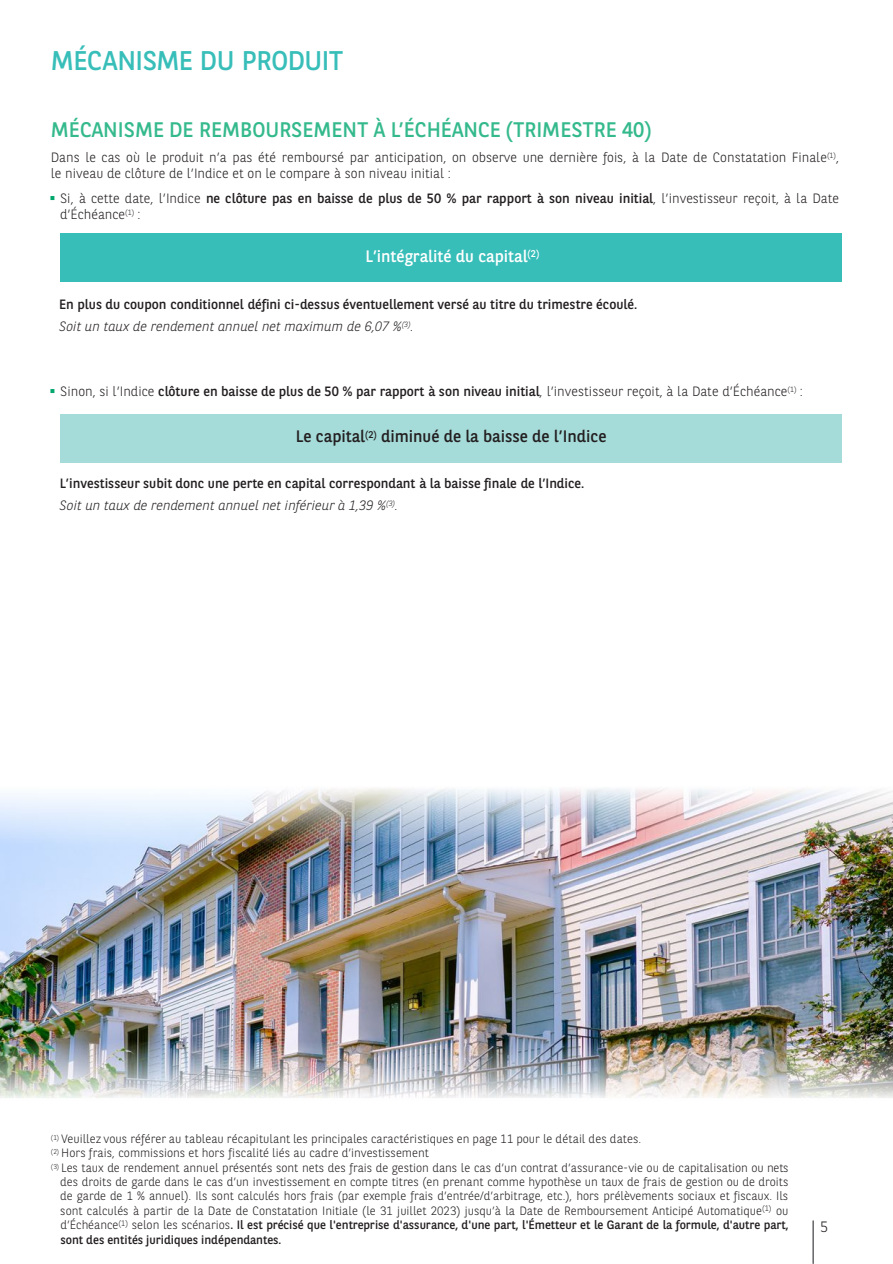
<style>
.page{position:relative;width:893px;height:1264px;background:#fff}
.page>*{position:absolute;margin:0;border:0;box-sizing:border-box;transform-origin:0 0}
.t1{font:27px "BNPP Sans";letter-spacing:-.02em;color:#38beb9}
.t2{font:21px "BNPP Sans";color:#34b98d}
.t3{font:16.5px "BNPP Sans";color:#231f20}
.t4{font:16.5px "BNPP Sans";color:#fff}
.t5{font:300 15px "BNPP Sans";color:#231f20}
.t6{font:300 13.5px/16.2px "BNPP Sans";color:#231f20}
.t7{font:13.5px "BNPP Sans";color:#231f20}
.t8{font:italic 300 13.5px "BNPP Sans";color:#231f20}
.t9{font:300 12px/14.4px "BNPP Sans";color:#231f20;text-align:justify}
.s1{color:#00a76d}
.s2{font-weight:400}
</style>
<div class="page">
<hr style="left:812px;top:1220px;width:1px;height:43px;background:#636466">
<div style="left:60px;top:414px;width:781px;height:48px;background:#a5dbd9"></div>
<div style="left:60px;top:233px;width:781px;height:48px;background:#38beb9"></div>
<img style="left:0;top:788px;width:892px;height:310px">
<p class="t1" style="left:51px;top:44px;width:294px">MÉCANISME DU PRODUIT</p>
<p class="t2" style="left:51px;top:117px;width:602px">MÉCANISME DE REMBOURSEMENT À L’ÉCHÉANCE (TRIMESTRE 40)</p>
<p class="t6" style="left:51px;top:149px;width:789px">Dans le cas où le produit n’a pas été remboursé par anticipation, on observe une dernière fois, à la Date de Constatation Finale<sup>(1)</sup>, le niveau de clôture de l’Indice et on le compare à son niveau initial :</p>
<p class="t6" style="left:60px;top:190px;width:780px;text-indent:-11px"><span class="s1">▪</span> Si, à cette date, l’Indice <span class="s2">ne clôture pas en baisse de plus de 50 % par rapport à son niveau initial</span>, l’investisseur reçoit, à la Date d’Échéance<sup>(1)</sup> :</p>
<p class="t4" style="left:365px;top:246px;width:175px">L’intégralité du capital<sup>(2)</sup></p>
<p class="t7" style="left:59px;top:296px;width:579px">En plus du coupon conditionnel défini ci-dessus éventuellement versé au titre du trimestre écoulé.</p>
<p class="t8" style="left:59px;top:318px;width:356px">Soit un taux de rendement annuel net maximum de 6,07 %<sup>(3)</sup>.</p>
<p class="t6" style="left:50px;top:383px;width:754px"><span class="s1">▪</span> Sinon, si l’Indice <span class="s2">clôture en baisse de plus de 50 % par rapport à son niveau initial</span>, l’investisseur reçoit, à la Date d’Échéance<sup>(1)</sup> :</p>
<p class="t3" style="left:296px;top:427px;width:312px">Le capital<sup>(2)</sup> diminué de la baisse de l’Indice</p>
<p class="t7" style="left:60px;top:475px;width:526px">L’investisseur subit donc une perte en capital correspondant à la baisse finale de l’Indice.</p>
<p class="t8" style="left:60px;top:497px;width:340px">Soit un taux de rendement annuel net inférieur à 1,39 %<sup>(3)</sup>.</p>
<p class="t9" style="left:51px;top:1131px;width:591px"><sup>(1)</sup> Veuillez vous référer au tableau récapitulant les principales caractéristiques en page 11 pour le détail des dates.</p>
<p class="t9" style="left:51px;top:1145px;width:379px"><sup>(2)</sup> Hors frais, commissions et hors fiscalité liés au cadre d’investissement</p>
<p class="t9" style="left:60px;top:1159px;width:729px;text-indent:-9px"><sup>(3)</sup> Les taux de rendement annuel présentés sont nets des frais de gestion dans le cas d’un contrat d’assurance-vie ou de capitalisation ou nets des droits de garde dans le cas d’un investissement en compte titres (en prenant comme hypothèse un taux de frais de gestion ou de droits de garde de 1 % annuel). Ils sont calculés hors frais (par exemple frais d’entrée/d’arbitrage, etc.), hors prélèvements sociaux et fiscaux. Ils sont calculés à partir de la Date de Constatation Initiale (le 31 juillet 2023) jusqu’à la Date de Remboursement Anticipé Automatique<sup>(1)</sup> ou d’Échéance<sup>(1)</sup> selon les scénarios<span class="s2">. Il est précisé que l'entreprise d'assurance, d'une part, l'Émetteur et le Garant de la formule, d'autre part, sont des entités juridiques indépendantes.</span></p>
<p class="t5" style="left:820px;top:1217px;width:9px">5</p>
</div>
